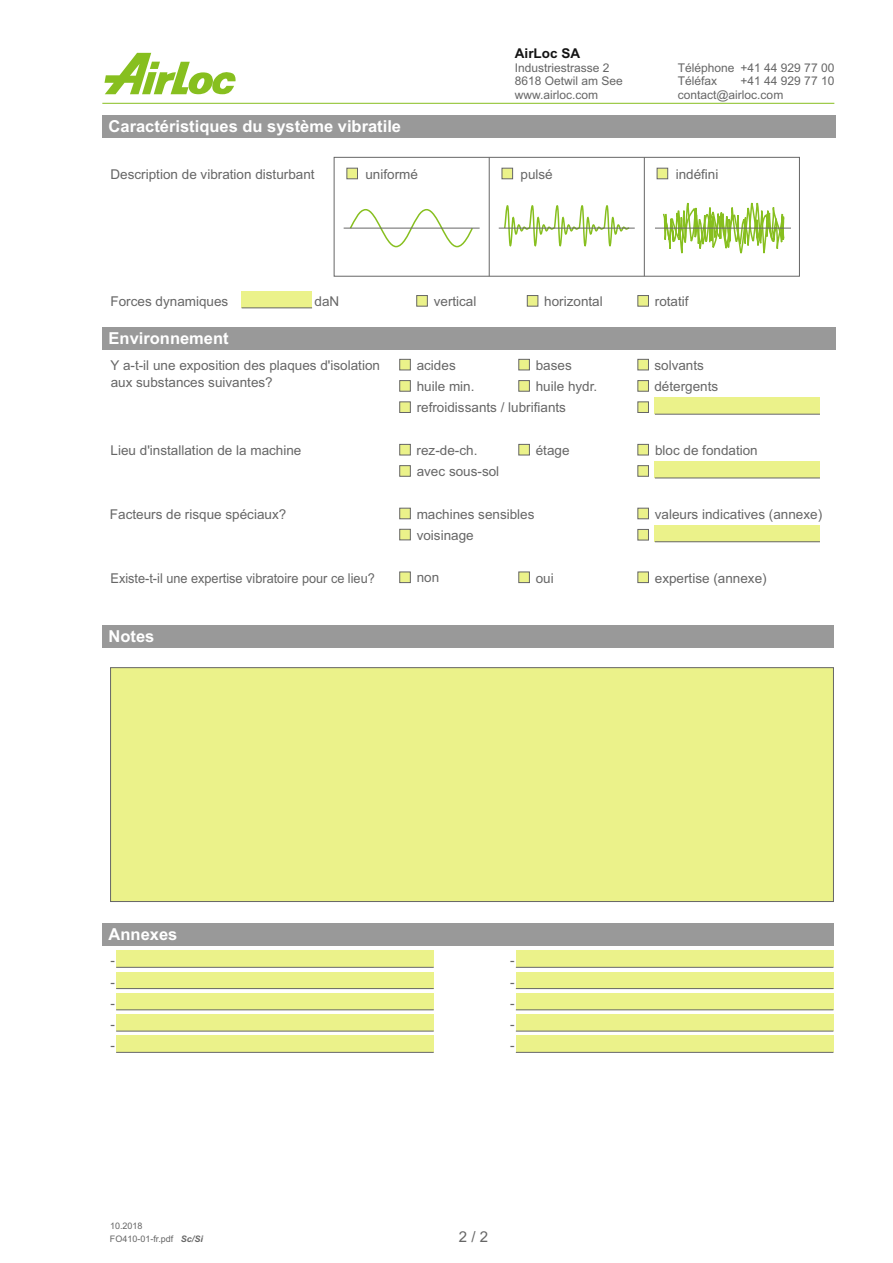
<style>
.page{position:relative;width:893px;height:1263px;background:#fff}
.page>*{position:absolute;margin:0;border:0;box-sizing:border-box;transform-origin:0 0}
.t1{font:700 16.5px "Arial";color:#fff}
.t2{font:15px "Arial";color:#666}
.t3{font:13.5px/21.3px "Arial";color:#666}
.t4{font:13.5px "Arial";color:#666;scale:.94 1}
.t5{font:700 13.5px "Arial";color:#141414}
.t6{font:12px/13.4px "Arial";color:#666}
.t7{font:9px "Arial";color:#666}
.s1{font-weight:700;font-style:italic}
</style>
<div class="page">
<div style="left:116px;top:950px;width:318px;height:17px;background:#ebf28a"></div>
<div style="left:110px;top:667px;width:724px;height:235px;background:#ebf28a"></div>
<svg style="left:105px;top:53px;width:131px;height:41px"></svg>
<hr style="left:102px;top:103px;width:732px;height:1px;background:#87bf1f">
<div style="left:516px;top:950px;width:317px;height:17px;background:#ebf28a"></div>
<div style="left:116px;top:972px;width:318px;height:16px;background:#ebf28a"></div>
<div style="left:516px;top:972px;width:317px;height:16px;background:#ebf28a"></div>
<div style="left:116px;top:993px;width:318px;height:17px;background:#ebf28a"></div>
<div style="left:516px;top:993px;width:317px;height:17px;background:#ebf28a"></div>
<div style="left:116px;top:1014px;width:318px;height:17px;background:#ebf28a"></div>
<div style="left:516px;top:1014px;width:317px;height:17px;background:#ebf28a"></div>
<div style="left:116px;top:1035px;width:318px;height:17px;background:#ebf28a"></div>
<div style="left:516px;top:1035px;width:317px;height:17px;background:#ebf28a"></div>
<div style="left:242px;top:291px;width:70px;height:17px;background:#ebf28a"></div>
<svg style="left:399px;top:359px;width:12px;height:12px"></svg>
<svg style="left:399px;top:401px;width:12px;height:12px"></svg>
<svg style="left:518px;top:359px;width:12px;height:12px"></svg>
<svg style="left:637px;top:359px;width:12px;height:12px"></svg>
<svg style="left:399px;top:380px;width:12px;height:12px"></svg>
<svg style="left:637px;top:380px;width:12px;height:12px"></svg>
<svg style="left:518px;top:380px;width:12px;height:12px"></svg>
<svg style="left:637px;top:401px;width:12px;height:12px"></svg>
<div style="left:655px;top:397px;width:165px;height:17px;background:#ebf28a"></div>
<svg style="left:399px;top:444px;width:12px;height:12px"></svg>
<svg style="left:518px;top:444px;width:12px;height:12px"></svg>
<svg style="left:637px;top:444px;width:12px;height:12px"></svg>
<svg style="left:399px;top:465px;width:12px;height:12px"></svg>
<svg style="left:399px;top:528px;width:12px;height:13px"></svg>
<svg style="left:399px;top:507px;width:12px;height:12px"></svg>
<svg style="left:637px;top:465px;width:12px;height:12px"></svg>
<div style="left:655px;top:461px;width:165px;height:17px;background:#ebf28a"></div>
<svg style="left:637px;top:529px;width:12px;height:12px"></svg>
<div style="left:655px;top:525px;width:165px;height:17px;background:#ebf28a"></div>
<svg style="left:637px;top:507px;width:12px;height:12px"></svg>
<svg style="left:399px;top:571px;width:12px;height:12px"></svg>
<svg style="left:518px;top:571px;width:12px;height:12px"></svg>
<svg style="left:637px;top:571px;width:12px;height:12px"></svg>
<hr style="left:655px;top:414px;width:165px;height:1px;background:#666">
<hr style="left:655px;top:478px;width:165px;height:1px;background:#666">
<hr style="left:655px;top:541px;width:165px;height:1px;background:#666">
<hr style="left:116px;top:967px;width:318px;height:1px;background:#666">
<hr style="left:242px;top:307px;width:70px;height:1px;background:#666">
<svg style="left:346px;top:167px;width:12px;height:13px"></svg>
<svg style="left:501px;top:167px;width:12px;height:13px"></svg>
<div style="left:334px;top:157px;width:466px;height:119px;border:1px solid #666"></div>
<svg style="left:348px;top:209px;width:126px;height:39px"></svg>
<svg style="left:503px;top:205px;width:128px;height:41px"></svg>
<svg style="left:656px;top:102px;width:130px;height:313px"></svg>
<svg style="left:416px;top:295px;width:12px;height:12px"></svg>
<svg style="left:526px;top:295px;width:13px;height:12px"></svg>
<svg style="left:637px;top:295px;width:12px;height:12px"></svg>
<hr style="left:644px;top:157px;width:1px;height:119px;background:#666">
<hr style="left:489px;top:157px;width:1px;height:119px;background:#666">
<hr style="left:655px;top:228px;width:136px;height:1px;background:#666">
<div style="left:102px;top:115px;width:733px;height:23px;background:#999"></div>
<div style="left:102px;top:327px;width:733px;height:23px;background:#999"></div>
<div style="left:102px;top:625px;width:731px;height:23px;background:#999"></div>
<div style="left:102px;top:923px;width:731px;height:23px;background:#999"></div>
<hr style="left:344px;top:228px;width:136px;height:1px;background:#666">
<hr style="left:499px;top:228px;width:136px;height:1px;background:#666">
<hr style="left:516px;top:967px;width:317px;height:1px;background:#666">
<hr style="left:116px;top:988px;width:318px;height:1px;background:#666">
<hr style="left:516px;top:988px;width:317px;height:1px;background:#666">
<hr style="left:116px;top:1009px;width:318px;height:1px;background:#666">
<hr style="left:516px;top:1009px;width:317px;height:1px;background:#666">
<hr style="left:116px;top:1031px;width:318px;height:1px;background:#666">
<hr style="left:516px;top:1031px;width:317px;height:1px;background:#666">
<hr style="left:116px;top:1052px;width:318px;height:1px;background:#666">
<hr style="left:516px;top:1052px;width:317px;height:1px;background:#666">
<p class="t5" style="left:515px;top:48px;width:67px">AirLoc SA</p>
<p class="t6" style="left:515px;top:62px;width:110px">Industriestrasse 2<br>8618 Oetwil am See www.airloc.com</p>
<p class="t6" style="left:678px;top:62px;width:107px">Téléphone<br>Téléfax contact@airloc.com</p>
<p class="t6" style="left:741px;top:62px;width:95px">+41 44 929 77 00 +41 44 929 77 10</p>
<p class="t1" style="left:109px;top:120px;width:294px">Caractéristiques du système vibratile</p>
<p class="t3" style="left:111px;top:164px;width:206px">Description de vibration disturbant</p>
<p class="t3" style="left:365px;top:164px;width:54px">uniformé</p>
<p class="t3" style="left:521px;top:164px;width:34px">pulsé</p>
<p class="t3" style="left:676px;top:164px;width:44px">indéfini</p>
<p class="t3" style="left:111px;top:292px;width:119px">Forces dynamiques</p>
<p class="t3" style="left:434px;top:292px;width:44px">vertical</p>
<p class="t3" style="left:544px;top:292px;width:60px">horizontal</p>
<p class="t3" style="left:655px;top:292px;width:35px">rotatif</p>
<p class="t1" style="left:109px;top:332px;width:122px">Environnement</p>
<p class="t3" style="left:315px;top:292px;width:26px">daN</p>
<p class="t3" style="left:111px;top:358px;width:271px;line-height:16.8px">Y a-t-il une exposition des plaques d'isolation aux substances suivantes?</p>
<p class="t3" style="left:417px;top:356px;width:41px">acides</p>
<p class="t3" style="left:536px;top:356px;width:63px">bases huile hydr.</p>
<p class="t3" style="left:654px;top:356px;width:65px">solvants détergents</p>
<p class="t3" style="left:417px;top:377px;width:59px">huile min.</p>
<p class="t3" style="left:417px;top:398px;width:151px">refroidissants / lubrifiants</p>
<p class="t3" style="left:111px;top:441px;width:192px">Lieu d'installation de la machine</p>
<p class="t3" style="left:417px;top:441px;width:62px">rez-de-ch.</p>
<p class="t3" style="left:536px;top:441px;width:35px">étage</p>
<p class="t3" style="left:655px;top:441px;width:104px">bloc de fondation</p>
<p class="t3" style="left:417px;top:462px;width:84px">avec sous-sol</p>
<p class="t3" style="left:110px;top:505px;width:178px">Facteurs de risque spéciaux?</p>
<p class="t3" style="left:417px;top:505px;width:119px">machines sensibles</p>
<p class="t3" style="left:655px;top:505px;width:169px">valeurs indicatives (annexe)</p>
<p class="t3" style="left:417px;top:526px;width:59px">voisinage</p>
<p class="t4" style="left:111px;top:573px;width:283px">Existe-t-il une expertise vibratoire pour ce lieu?</p>
<p class="t3" style="left:417px;top:568px;width:24px">non</p>
<p class="t3" style="left:536px;top:568px;width:20px">oui</p>
<p class="t3" style="left:655px;top:568px;width:113px">expertise (annexe)</p>
<p class="t1" style="left:109px;top:630px;width:47px">Notes</p>
<p class="t1" style="left:109px;top:928px;width:70px">Annexes</p>
<p class="t3" style="left:111px;top:951px;width:6px">-</p>
<p class="t3" style="left:510px;top:951px;width:6px">-</p>
<p class="t3" style="left:111px;top:972px;width:6px">-</p>
<p class="t3" style="left:510px;top:972px;width:6px">-</p>
<p class="t3" style="left:111px;top:994px;width:6px">-</p>
<p class="t3" style="left:510px;top:994px;width:6px">-</p>
<p class="t3" style="left:111px;top:1015px;width:6px">-</p>
<p class="t3" style="left:510px;top:1015px;width:6px">-</p>
<p class="t3" style="left:111px;top:1036px;width:6px">-</p>
<p class="t3" style="left:510px;top:1036px;width:6px">-</p>
<p class="t7" style="left:110px;top:1222px;width:34px">10.2018</p>
<p class="t7" style="left:110px;top:1235px;width:95px">FO410-01-fr.pdf <span class="s1">Sc/Si</span></p>
<p class="t2" style="left:459px;top:1231px;width:31px">2 / 2</p>
</div>
